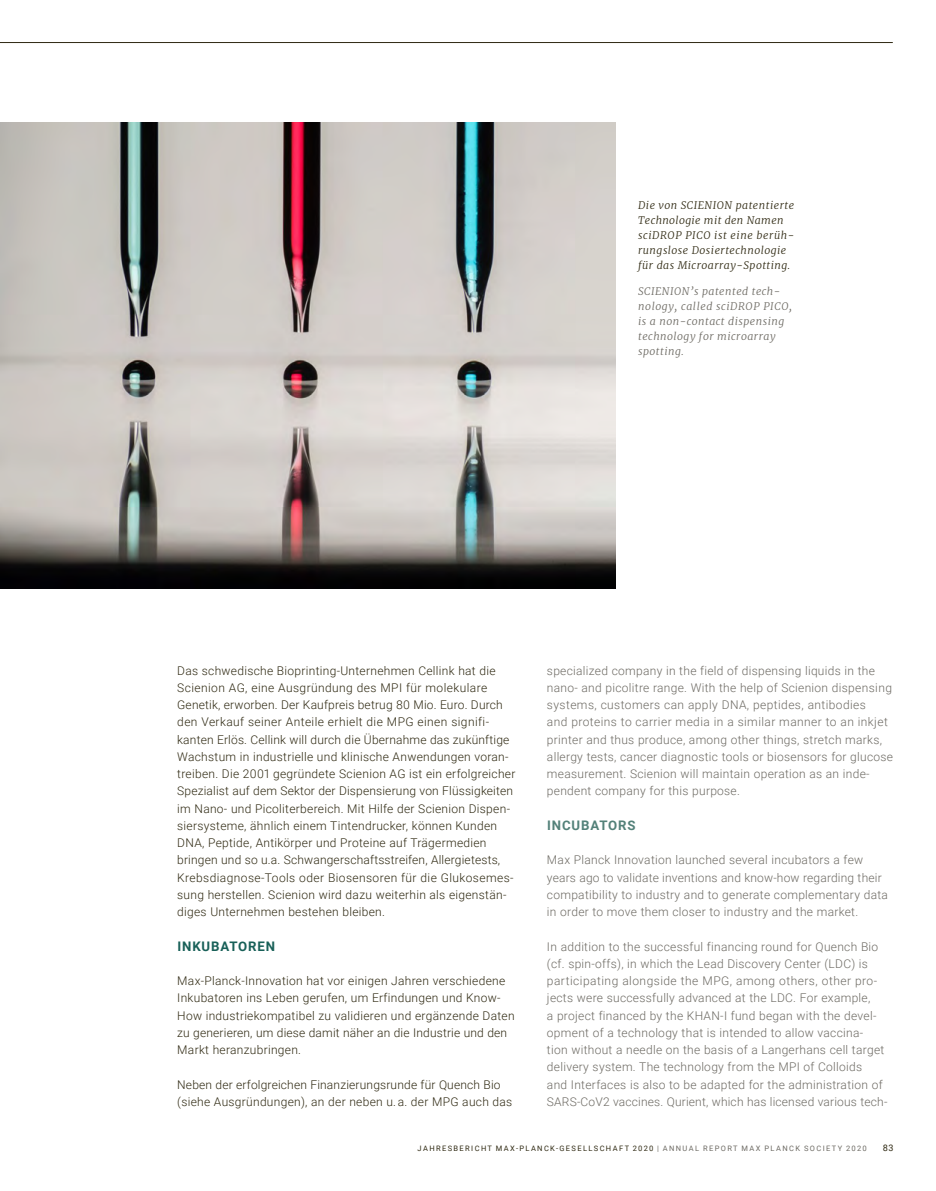
<style>
.page{position:relative;width:936px;height:1191px;background:#fff}
.page>*{position:absolute;margin:0;border:0;box-sizing:border-box;transform-origin:0 0}
._4_Zwischenheadline{font:700 13.2px "Roboto";letter-spacing:.065em;color:#186058}
._4_Zwischenheadline-2{font:700 13.2px "Roboto";letter-spacing:.065em;color:#538179}
._4_Fließtext{font:300 12px/17.2px "Roboto";letter-spacing:.025em;color:#6d6a63}
._5_Fließtext{font:300 12px/17.2px "Roboto";letter-spacing:.025em;color:#2f2912}
._5_BU{font:italic 300 10.5px/15px "Merriweather";letter-spacing:.045em;color:#2f2912}
._5_BU-2{font:italic 300 10.5px/15px "Merriweather";letter-spacing:.045em;color:#6d6a63}
.t1{font:9px "Roboto";color:#2f2912}
.t2{font:7.5px "Roboto";letter-spacing:.185em;color:#2f2912}
.s1{color:#6d6a63}
</style>
<div class="page">
<img style="left:0;top:122px;width:615px;height:466px">
<hr style="left:0;top:42px;width:892px;height:1px;background:#2f2912">
<p class="_5_BU" style="left:638px;top:197px;width:158px">Die von SCIENION patentierte<br>Technologie mit den Namen sciDROP PICO ist eine berüh&shy;rungslose Dosiertechnologie für das Microarray-Spotting.</p>
<p class="_5_BU-2" style="left:638px;top:283px;width:155px">SCIENION’s patented tech&shy;nology, called sciDROP PICO, is a non-contact dispensing technology for microarray spotting.</p>
<p class="_4_Fließtext" style="left:547px;top:661px;width:348px">specialized company in the field of dispensing liquids in the nano- and picolitre range. With the help of Scienion dispensing systems, customers can apply DNA, peptides, antibodies<br>and proteins to carrier media in a similar manner to an inkjet printer and thus produce, among other things, stretch marks, allergy tests, cancer diagnostic tools or biosensors for glucose measurement. Scienion will maintain operation as an inde&shy;pendent company for this purpose.</p>
<p class="_4_Zwischenheadline-2" style="left:547px;top:816px;width:90px">INCUBATORS</p>
<p class="_4_Fließtext" style="left:547px;top:851px;width:342px">Max Planck Innovation launched several incubators a few years ago to validate inventions and know-how regarding their compatibility to industry and to generate complementary data in order to move them closer to industry and the market.</p>
<p class="_4_Fließtext" style="left:547px;top:937px;width:342px">In addition to the successful financing round for Quench Bio (cf. spin-offs), in which the Lead Discovery Center (LDC) is participating alongside the MPG, among others, other pro&shy;jects were successfully advanced at the LDC. For example,<br>a project financed by the KHAN-I fund began with the devel&shy;opment of a technology that is intended to allow vaccina-<br>tion without a needle on the basis of a Langerhans cell target delivery system. The technology from the MPI of Colloids<br>and Interfaces is also to be adapted for the administration of SARS-CoV2 vaccines. Qurient, which has licensed various tech-</p>
<p class="t2" style="left:417px;top:1143px;width:450px">JAHRESBERICHT MAX-PLANCK-GESELLSCHAFT 2020 <span class="s1">| ANNUAL REPORT MAX PLANCK SOCIETY 2020</span></p>
<p class="t1" style="left:882px;top:1141px;width:12px">83</p>
<p class="_5_Fließtext" style="left:177px;top:661px;width:340px">Das schwedische Bioprinting-Unternehmen Cellink hat die Scienion AG, eine Ausgründung des MPI für molekulare Genetik, erworben. Der Kaufpreis betrug 80 Mio. Euro. Durch den Verkauf seiner Anteile erhielt die MPG einen signifi&shy;kanten Erlös. Cellink will durch die Übernahme das zukünftige Wachstum in industrielle und klinische Anwendungen voran&shy;treiben. Die 2001 gegründete Scienion AG ist ein erfolgreicher Spezialist auf dem Sektor der Dispensierung von Flüssigkeiten im Nano- und Picoliterbereich. Mit Hilfe der Scienion Dispen&shy;siersysteme, ähnlich einem Tintendrucker, können Kunden DNA, Peptide, Antikörper und Proteine auf Trägermedien bringen und so u.a. Schwangerschaftsstreifen, Allergietests, Krebsdiagnose-Tools oder Biosensoren für die Glukosemes&shy;sung herstellen. Scienion wird dazu weiterhin als eigenstän&shy;diges Unternehmen bestehen bleiben.</p>
<p class="_4_Zwischenheadline" style="left:177px;top:936px;width:99px">INKUBATOREN</p>
<p class="_5_Fließtext" style="left:177px;top:971px;width:339px">Max-Planck-Innovation hat vor einigen Jahren verschiedene Inkubatoren ins Leben gerufen, um Erfindungen und Know-How industriekompatibel zu validieren und ergänzende Daten zu generieren, um diese damit näher an die Industrie und den Markt heranzubringen.</p>
<p class="_5_Fließtext" style="left:177px;top:1075px;width:336px">Neben der erfolgreichen Finanzierungsrunde für Quench Bio (siehe Ausgründungen), an der neben u.a. der MPG auch das</p>
</div>
